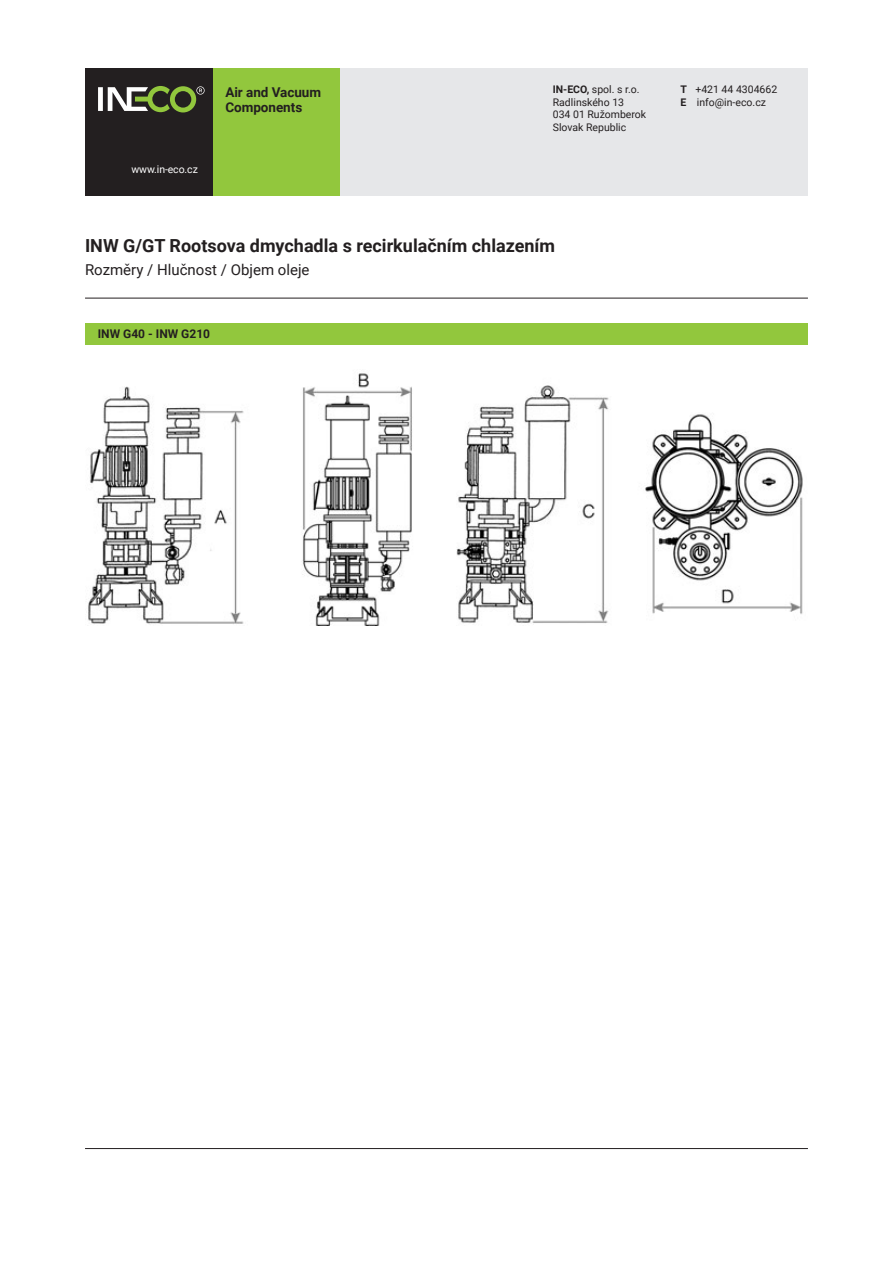
<style>
.page{position:relative;width:893px;height:1263px;background:#fff}
.page>*{position:absolute;margin:0;border:0;box-sizing:border-box;transform-origin:0 0}
.t1{font:700 18px "Roboto";color:#231f20}
.t2{font:15px "Roboto";color:#231f20}
.t3{font:700 13.5px/15px "Roboto";letter-spacing:-.005em;color:#231f20}
.t4{font:700 12px "Roboto";color:#231f20}
.t5{font:10.5px/12.6px "Roboto";color:#231f20}
.t6{font:10.5px "Roboto";letter-spacing:-.01em;color:#fff}
.s1{font-weight:700}
</style>
<div class="page">
<hr style="left:85px;top:1148px;width:723px;height:1px;background:#231f20">
<hr style="left:85px;top:298px;width:723px;height:1px;background:#231f20">
<div style="left:85px;top:323px;width:723px;height:21px;background:#92c73d"></div>
<img style="left:88px;top:373px;width:715px;height:252px">
<div style="left:340px;top:68px;width:468px;height:128px;background:#e6e7e9"></div>
<div style="left:213px;top:68px;width:127px;height:128px;background:#92c73d"></div>
<div style="left:85px;top:68px;width:128px;height:128px;background:#231f20"></div>
<svg style="left:98px;top:86px;width:107px;height:26px"></svg>
<p class="t6" style="left:132px;top:162px;width:68px">www.in-eco.cz</p>
<p class="t3" style="left:225px;top:84px;width:97px">Air and Vacuum<br>Components</p>
<p class="t5" style="left:553px;top:82px;width:95px"><span class="s1">IN-ECO,</span> spol. s r.o.<br>Radlinského 13<br>034 01 Ružomberok<br>Slovak Republic</p>
<h1 class="t1" style="left:85px;top:233px;width:472px">INW G/GT Rootsova dmychadla s recirkulačním chlazením</h1>
<h2 class="t2" style="left:85px;top:259px;width:226px">Rozměry / Hlučnost / Objem oleje</h2>
<p class="t4" style="left:98px;top:326px;width:114px">INW G40 - INW G210</p>
<p class="t5" style="left:680px;top:82px;width:98px"><span class="s1">T</span> +421 44 4304662<br><span class="s1">E</span> info@in-eco.cz</p>
</div>
